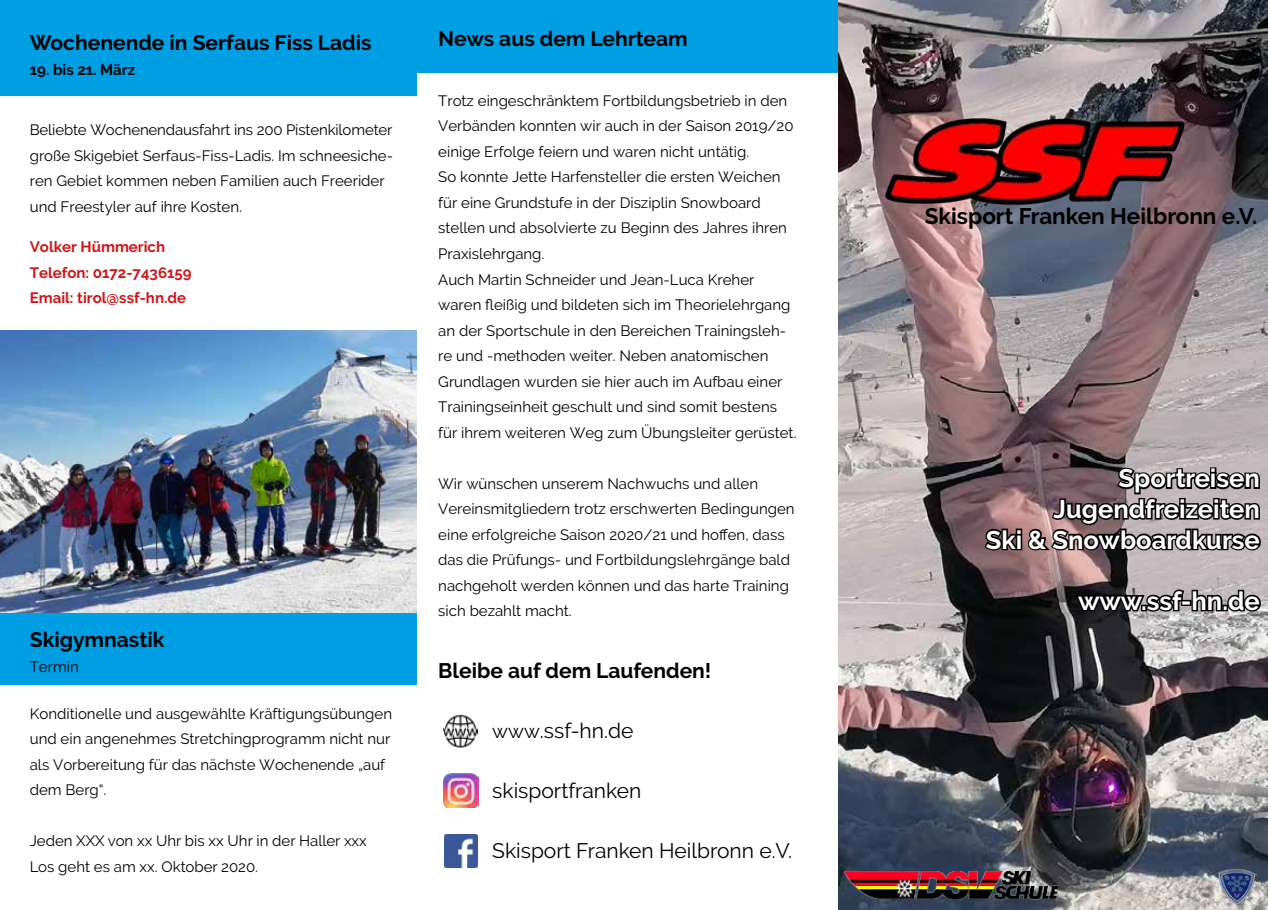
<style>
.page{position:relative;width:1268px;height:910px;background:#fff}
.page>*{position:absolute;margin:0;border:0;box-sizing:border-box;transform-origin:0 0}
.t1{font:700 25.5px/30.6px "Raleway";color:#fff;text-align:right}
.t2{font:700 22.5px "Raleway";color:#000}
.t3{font:700 21px "Raleway";color:#000}
.t4{font:21px "Raleway";color:#000}
.t5{font:15px/25.5px "Raleway";color:#000}
.t6{font:700 15px/25.5px "Raleway";color:#cd171a}
.t7{font:700 15px "Raleway";color:#000}
.s1{font-size:19.5px}
</style>
<div class="page">
<div style="left:0;top:612px;width:416px;height:72px;background:#009fe3"></div>
<div style="left:417px;top:0;width:499px;height:72px;background:#009fe3"></div>
<div style="left:0;top:0;width:417px;height:96px;background:#009fe3"></div>
<img style="left:0;top:331px;width:416px;height:281px">
<img style="left:838px;top:0;width:429px;height:910px">
<img style="left:885px;top:119px;width:298px;height:85px">
<img style="left:844px;top:872px;width:214px;height:28px">
<img style="left:1217px;top:868px;width:39px;height:37px">
<svg style="left:982px;top:466px;width:280px;height:166px;background:#6a5d60"></svg>
<img style="left:443px;top:774px;width:35px;height:34px">
<img style="left:444px;top:834px;width:33px;height:33px">
<img style="left:443px;top:714px;width:35px;height:34px">
<h3 class="t3" style="left:30px;top:30px;width:343px">Wochenende in Serfaus Fiss Ladis</h3>
<p class="t7" style="left:30px;top:61px;width:107px">19. bis 21. März</p>
<p class="t5" style="left:30px;top:117px;width:364px">Beliebte Wochenendausfahrt ins 200 Pistenkilometer große Skigebiet Serfaus-Fiss-Ladis. Im schneesiche&shy;ren Gebiet kommen neben Familien auch Freerider und Freestyler auf ihre Kosten.</p>
<p class="t6" style="left:30px;top:234px;width:163px">Volker Hümmerich<br>Telefon: 0172-7436159<br>Email: tirol@ssf-hn.de</p>
<h3 class="t3" style="left:30px;top:627px;width:136px">Skigymnastik</h3>
<p class="t5" style="left:30px;top:654px;width:51px">Termin</p>
<p class="t5" style="left:30px;top:700px;width:364px">Konditionelle und ausgewählte Kräftigungsübungen und ein angenehmes Stretchingprogramm nicht nur als Vorbereitung für das nächste Wochenende „auf dem Berg“.</p>
<p class="t5" style="left:30px;top:828px;width:338px">Jeden XXX von xx Uhr bis xx Uhr in der Haller xxx<br>Los geht es am xx. Oktober 2020.</p>
<h3 class="t3" style="left:438px;top:27px;width:251px">News aus dem Lehrteam</h3>
<p class="t5" style="left:438px;top:88px;width:360px">Trotz eingeschränktem Fortbildungsbetrieb in den Verbänden konnten wir auch in der Saison 2019/20 einige Erfolge feiern und waren nicht untätig.<br>So konnte Jette Harfensteller die ersten Weichen für eine Grundstufe in der Disziplin Snowboard stellen und absolvierte zu Beginn des Jahres ihren Praxislehrgang.<br>Auch Martin Schneider und Jean-Luca Kreher waren fleißig und bildeten sich im Theorielehrgang an der Sportschule in den Bereichen Trainingsleh&shy;re und -methoden weiter. Neben anatomischen Grundlagen wurden sie hier auch im Aufbau einer Trainingseinheit geschult und sind somit bestens für ihrem weiteren Weg zum Übungsleiter gerüstet.</p>
<p class="t5" style="left:438px;top:470px;width:358px">Wir wünschen unserem Nachwuchs und allen Vereinsmitgliedern trotz erschwerten Bedingungen eine erfolgreiche Saison 2020/21 und hoffen, dass das die Prüfungs- und Fortbildungslehrgänge bald nachgeholt werden können und das harte Training sich bezahlt macht.</p>
<h3 class="t3" style="left:438px;top:658px;width:274px">Bleibe auf dem Laufenden!</h3>
<h3 class="t4" style="left:492px;top:718px;width:143px"><span class="s1">www</span>.ssf-hn.de</h3>
<h3 class="t4" style="left:492px;top:778px;width:150px">skisportfranken</h3>
<h3 class="t4" style="left:492px;top:838px;width:301px">Skisport Franken Heilbronn e<span class="s1">.</span>V.</h3>
<h2 class="t2" style="left:924px;top:203px;width:334px">Skisport Franken Heilbronn e.V.</h2>
<h1 class="t1" style="left:985px;top:463px;width:275px">Sportreisen<br>Jugendfreizeiten<br>Ski &amp; Snowboardkurse</h1>
<h1 class="t1" style="left:1077px;top:586px;width:183px">www.ssf-hn.de</h1>
</div>
